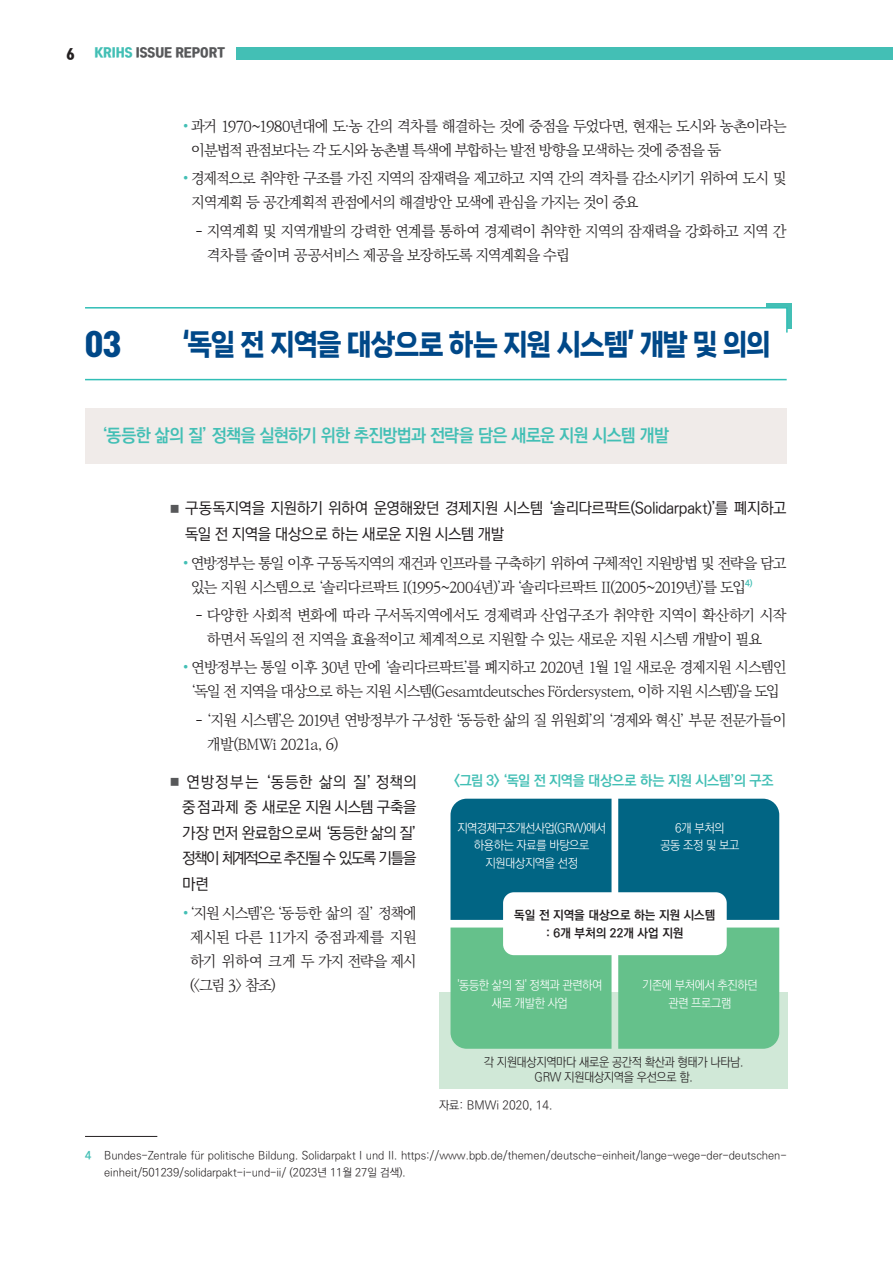
<style>
.page{position:relative;width:893px;height:1263px;background:#fff}
.page>*{position:absolute;margin:0;border:0;box-sizing:border-box;transform-origin:0 0}
.t1{font:900 30px "Tmon Monsori";color:#004888}
.t2{font:28.5px "Nanum Square Neo e Hv";letter-spacing:-.05em;color:#004888;scale:.92 1}
.t3{font:18px "Ko Pub World Dotum PB";letter-spacing:-.035em;color:#43bfb5;scale:.95 1}
.t4{font:15.75px/25.5px "Ko Pub World Dotum PM";letter-spacing:-.025em;color:#231f20}
.t5{font:15.75px "Ko Pub World Dotum PM";letter-spacing:.055em;color:#231f20}
.t6{font:15px/24px "Ko Pub World Batang PL";letter-spacing:-.06em;color:#231f20}
.t7{font:14.25px "Ko Pub World Dotum PB";letter-spacing:-.025em;color:#43bfb5}
.t8{font:900 13.5px "Tmon Monsori";color:#231f20}
.t9{font:12.45px/17.7px "Ko Pub World Dotum PL";letter-spacing:-.03em;color:#fff;text-align:center;scale:.95 1}
.t10{font:12.45px/14.7px "Ko Pub World Dotum PL";letter-spacing:-.03em;color:#231f20;text-align:center;scale:.95 1}
.t11{font:12.45px/17.7px "Ko Pub World Dotum PB";color:#231f20;text-align:center}
.t12{font:900 12px "Tmon Monsori";color:#57585a}
.t13{font:12px "Ko Pub World Dotum PL";color:#231f20}
.t14{font:11.25px/16.5px "Ko Pub World Dotum PL";letter-spacing:-.005em;color:#231f20}
.s1{color:#43bfb5}
.s2{font-size:10.5px;color:#57585a}
.s3{font-family:"Ko Pub World Dotum PB";color:#43bfb5}
</style>
<div class="page">
<div style="left:236px;top:47px;width:657px;height:13px;background:#43bfb5"></div>
<div style="left:766px;top:303px;width:26px;height:26px;background:#43bfb5"></div>
<svg style="left:85px;top:307px;width:703px;height:26px"></svg>
<hr style="left:85px;top:379px;width:702px;height:1px;background:#31beb6">
<div style="left:85px;top:408px;width:702px;height:56px;background:#f0ebe9"></div>
<hr style="left:85px;top:1136px;width:72px;height:1px;background:#231f20">
<div style="left:439px;top:992px;width:349px;height:97px;background:#d0e8d7"></div>
<div style="left:450px;top:799px;width:161px;height:121px;background:#016584"></div>
<div style="left:450px;top:927px;width:161px;height:122px;background:#65c18b"></div>
<div style="left:618px;top:799px;width:161px;height:121px;background:#016584"></div>
<div style="left:618px;top:927px;width:161px;height:122px;background:#65c18b"></div>
<div style="left:503px;top:892px;width:224px;height:63px;background:#fff;border-radius:11px"></div>
<p class="t8" style="left:66px;top:46px;width:10px">6</p>
<p class="t12" style="left:94px;top:46px;width:132px"><span class="s1">KRIHS</span> ISSUE REPORT</p>
<p class="t6" style="left:191px;top:115px;width:597px;text-indent:-8px"><span class="s1">•</span> 과거 1970~1980년대에 도·농 간의 격차를 해결하는 것에 중점을 두었다면, 현재는 도시와 농촌이라는 이분법적 관점보다는 각 도시와 농촌별 특색에 부합하는 발전 방향을 모색하는 것에 중점을 둠</p>
<p class="t6" style="left:191px;top:167px;width:597px;text-indent:-8px"><span class="s1">•</span> 경제적으로 취약한 구조를 가진 지역의 잠재력을 제고하고 지역 간의 격차를 감소시키기 위하여 도시 및 지역계획 등 공간계획적 관점에서의 해결방안 모색에 관심을 가지는 것이 중요</p>
<p class="t6" style="left:207px;top:219px;width:581px;text-indent:-11px">- 지역계획 및 지역개발의 강력한 연계를 통하여 경제력이 취약한 지역의 잠재력을 강화하고 지역 간 격차를 줄이며 공공서비스 제공을 보장하도록 지역계획을 수립</p>
<h1 class="t1" style="left:85px;top:326px;width:38px">03</h1>
<h2 class="t2" style="left:183px;top:328px;width:641px">‘독일 전 지역을 대상으로 하는 지원 시스템’ 개발 및 의의</h2>
<p class="t3" style="left:102px;top:423px;width:598px">‘동등한 삶의 질’ 정책을 실현하기 위한 추진방법과 전략을 담은 새로운 지원 시스템 개발</p>
<p class="t4" style="left:185px;top:496px;width:603px;text-indent:-15px"><span class="s2">■</span> 구동독지역을 지원하기 위하여 운영해왔던 경제지원 시스템 ‘솔리다르팍트(Solidarpakt)’를 폐지하고 독일 전 지역을 대상으로 하는 새로운 지원 시스템 개발</p>
<p class="t6" style="left:191px;top:551px;width:597px;text-indent:-8px"><span class="s1">•</span> 연방정부는 통일 이후 구동독지역의 재건과 인프라를 구축하기 위하여 구체적인 지원방법 및 전략을 담고 있는 지원 시스템으로 ‘솔리다르팍트 I(1995~2004년)’과 ‘솔리다르팍트 II(2005~2019년)’를 도입<sup>4)</sup></p>
<p class="t6" style="left:207px;top:604px;width:581px;text-indent:-11px">- 다양한 사회적 변화에 따라 구서독지역에서도 경제력과 산업구조가 취약한 지역이 확산하기 시작 하면서 독일의 전 지역을 효율적이고 체계적으로 지원할 수 있는 새로운 지원 시스템 개발이 필요</p>
<p class="t6" style="left:183px;top:656px;width:605px;text-align:center"><span class="s1">•</span> 연방정부는 통일 이후 30년 만에 ‘솔리다르팍트’를 폐지하고 2020년 1월 1일 새로운 경제지원 시스템인 ‘독일 전 지역을 대상으로 하는 지원 시스템(Gesamtdeutsches Fördersystem, 이하 지원 시스템)’을 도입</p>
<p class="t6" style="left:207px;top:708px;width:581px;text-indent:-11px">- ‘지원 시스템’은 2019년 연방정부가 구성한 ‘동등한 삶의 질 위원회’의 ‘경제와 혁신’ 부문 전문가들이 개발(BMWi 2021a, 6)</p>
<p class="t5" style="left:170px;top:771px;width:248px"><span class="s2">■</span> 연방정부는 ‘동등한 삶의 질’ 정책의</p>
<p class="t7" style="left:454px;top:771px;width:321px">&lt;그림 3&gt; ‘독일 전 지역을 대상으로 하는 지원 시스템’의 구조</p>
<p class="t4" style="left:182px;top:795px;width:236px;text-align:justify">중점과제 중 새로운 지원 시스템 구축을 가장 먼저 완료함으로써 ‘동등한 삶의 질’ 정책이 체계적으로 추진될 수 있도록 기틀을 마련</p>
<p class="t6" style="left:190px;top:901px;width:228px;text-align:justify;text-indent:-7px"><span class="s1">•</span> ‘지원 시스템’은 ‘동등한 삶의 질’ 정책에 제시된 다른 11가지 중점과제를 지원 하기 위하여 크게 두 가지 전략을 제시 (&lt;그림 3&gt; 참조)</p>
<p class="t9" style="left:457px;top:819px;width:158px">지역경제구조개선사업(GRW)에서 하용하는 자료를 바탕으로 지원대상지역을 선정</p>
<p class="t9" style="left:660px;top:819px;width:85px">6개 부처의<br>공동 조정 및 보고</p>
<p class="t11" style="left:514px;top:907px;width:203px">독일 전 지역을 대상으로 하는 지원 시스템 : 6개 부처의 22개 사업 지원</p>
<p class="t9" style="left:457px;top:977px;width:154px">'동등한 삶의 질' 정책과 관련하여 새로 개발한 사업</p>
<p class="t9" style="left:642px;top:977px;width:123px">기존에 부처에서 추진하던 관련 프로그램</p>
<p class="t10" style="left:484px;top:1055px;width:275px">각 지원대상지역마다 새로운 공간적 확산과 형태가 나타남.<br>GRW 지원대상지역을 우선으로 함.</p>
<p class="t13" style="left:439px;top:1097px;width:115px">자료: BMWi 2020, 14.</p>
<p class="t14" style="left:104px;top:1148px;width:684px;text-indent:-19px"><span class="s3">4</span>　 Bundes-Zentrale für politische Bildung. Solidarpakt I und II. https://www.bpb.de/themen/deutsche-einheit/lange-wege-der-deutschen&shy;einheit/501239/solidarpakt-i-und-ii/ (2023년 11월 27일 검색).</p>
</div>
